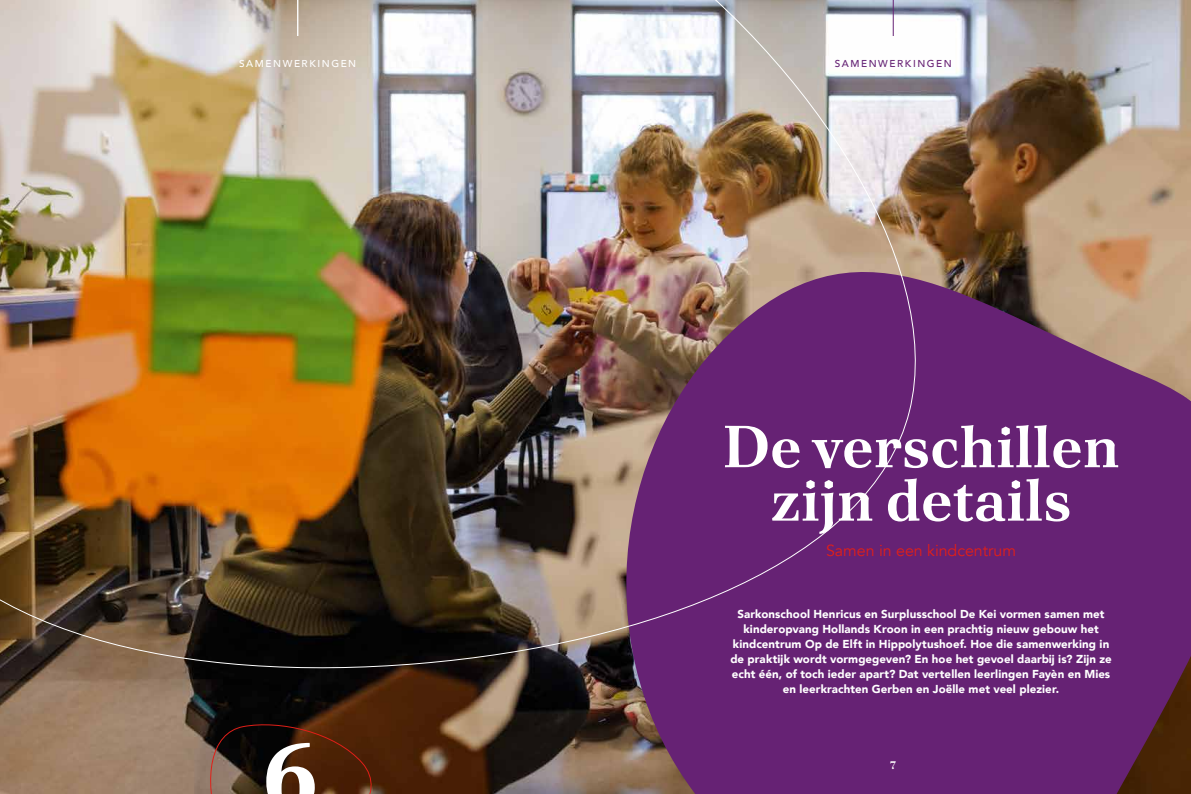
<style>
.page{position:relative;width:1191px;height:794px;background:#fff}
.page>*{position:absolute;margin:0;border:0;box-sizing:border-box;transform-origin:0 0}
.t1{font:700 92.3px "Poltawski Nowy";color:#fff}
.t2{font:700 59px/53.4px "Poltawski Nowy";color:#fff;text-align:center}
.t3{font:16px "Avenir";letter-spacing:-.005em;color:#e11f18}
.t4{font:900 11.5px/15px "Avenir";letter-spacing:.005em;color:#fff;text-align:center}
.t5{font:700 11px "Poltawski Nowy";color:#fff}
.t6{font:500 10px "Avenir";letter-spacing:.155em;color:#fff}
.t7{font:500 10px "Avenir";letter-spacing:.155em;color:#662274}
</style>
<div class="page">
<img style="left:0;top:0;width:1191px;height:794px">
<svg style="left:588px;top:212px;width:603px;height:582px;background:#71366d"></svg>
<img style="left:0;top:0;width:947px;height:683px">
<svg style="left:203px;top:719px;width:186px;height:75px;background:#412412"></svg>
<hr style="left:297px;top:0;width:1px;height:36px;background:#fff">
<hr style="left:893px;top:0;width:1px;height:36px;background:#662274">
<p class="t6" style="left:239px;top:55px;width:118px">SAMENWERKINGEN</p>
<p class="t7" style="left:834px;top:55px;width:118px">SAMENWERKINGEN</p>
<h2 class="t2" style="left:722px;top:419px;width:398px">De verschillen zijn details</h2>
<h3 class="t3" style="left:826px;top:541px;width:191px">Samen in een kindcentrum</h3>
<h1 class="t1" style="left:261px;top:706px;width:58px">6</h1>
<p class="t4" style="left:730px;top:606px;width:383px">Sarkonschool Henricus en Surplusschool De Kei vormen samen met kinderopvang Hollands Kroon in een prachtig nieuw gebouw het kindcentrum Op de Elft in Hippolytushoef. Hoe die samenwerking in de praktijk wordt vormgegeven? En hoe het gevoel daarbij is? Zijn ze echt één, of toch ieder apart? Dat vertellen leerlingen Fayèn en Mies en leerkrachten Gerben en Joëlle met veel plezier.</p>
<p class="t5" style="left:890px;top:757px;width:7px">7</p>
</div>
